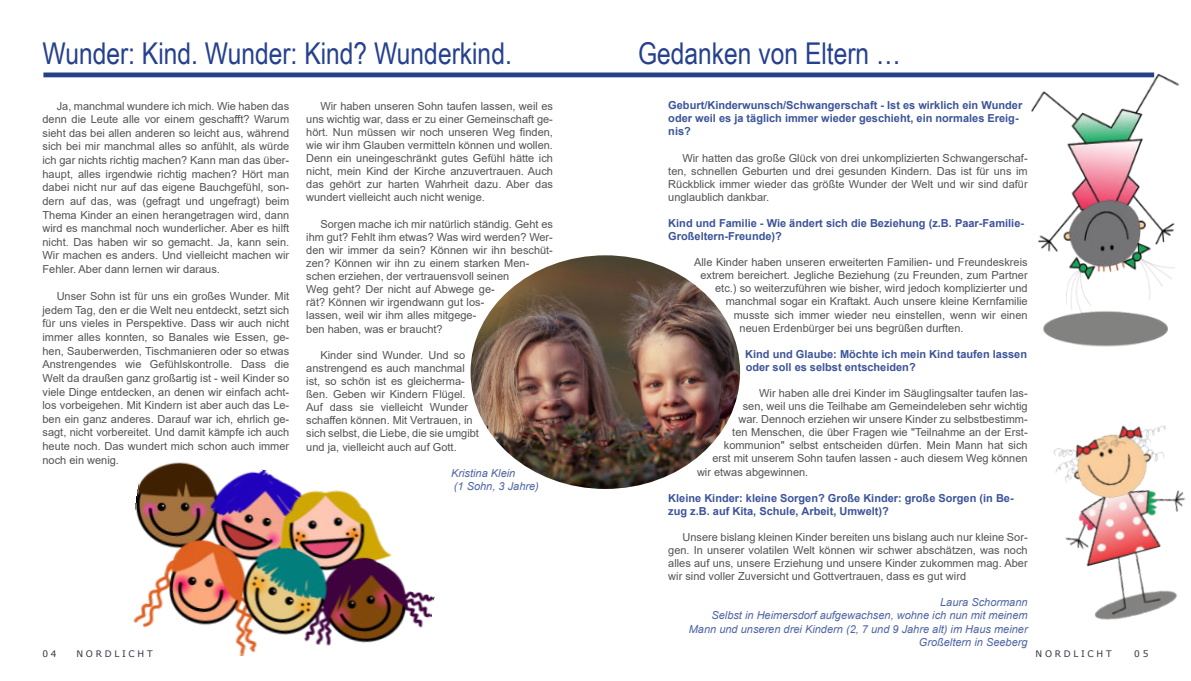
<style>
.page{position:relative;width:1191px;height:681px;background:#fff}
.page>*{position:absolute;margin:0;border:0;box-sizing:border-box;transform-origin:0 0}
.t1{font:30px "Arial Narrow";color:#25408e}
.t2{font:11px "Arial";color:#535254}
.t3{font:700 11px "Arial";color:rgb(37 64 142/.9)}
.t4{font:italic 11px "Arial";color:rgb(59 83 153/.9)}
.t5{font:9px "Verdana";letter-spacing:.3em;color:#303541}
</style>
<div class="page">
<div style="left:46px;top:72px;width:1105px;height:5px;background:#254086"></div>
<img style="left:470px;top:255px;width:270px;height:233px;border-radius:50%">
<img style="left:1053px;top:425px;width:133px;height:195px">
<img style="left:1031px;top:75px;width:149px;height:272px">
<img style="left:133px;top:462px;width:302px;height:194px">
<p class="t1" style="left:43px;top:42px;width:471px">Wunder: Kind. Wunder: Kind? Wunderkind.</p>
<p class="t2" style="left:57px;top:101px;width:234px">Ja, manchmal wundere ich mich. Wie haben das</p>
<p class="t2" style="left:43px;top:115px;width:248px">denn die Leute alle vor einem geschafft? Warum</p>
<p class="t2" style="left:43px;top:129px;width:248px">sieht das bei allen anderen so leicht aus, während</p>
<p class="t2" style="left:43px;top:142px;width:248px">sich bei mir manchmal alles so anfühlt, als würde</p>
<p class="t2" style="left:43px;top:156px;width:248px">ich gar nichts richtig machen? Kann man das über-</p>
<p class="t2" style="left:43px;top:169px;width:248px">haupt, alles irgendwie richtig machen? Hört man</p>
<p class="t2" style="left:43px;top:183px;width:248px">dabei nicht nur auf das eigene Bauchgefühl, son-</p>
<p class="t2" style="left:43px;top:197px;width:248px">dern auf das, was (gefragt und ungefragt) beim</p>
<p class="t2" style="left:43px;top:210px;width:248px">Thema Kinder an einen herangetragen wird, dann</p>
<p class="t2" style="left:43px;top:224px;width:248px">wird es manchmal noch wunderlicher. Aber es hilft</p>
<p class="t2" style="left:43px;top:238px;width:248px">nicht. Das haben wir so gemacht. Ja, kann sein.</p>
<p class="t2" style="left:43px;top:251px;width:248px">Wir machen es anders. Und vielleicht machen wir</p>
<p class="t2" style="left:43px;top:265px;width:179px">Fehler. Aber dann lernen wir daraus.</p>
<p class="t2" style="left:57px;top:292px;width:234px">Unser Sohn ist für uns ein großes Wunder. Mit</p>
<p class="t2" style="left:43px;top:306px;width:248px">jedem Tag, den er die Welt neu entdeckt, setzt sich</p>
<p class="t2" style="left:43px;top:319px;width:248px">für uns vieles in Perspektive. Dass wir auch nicht</p>
<p class="t2" style="left:43px;top:333px;width:248px">immer alles konnten, so Banales wie Essen, ge-</p>
<p class="t2" style="left:43px;top:346px;width:248px">hen, Sauberwerden, Tischmanieren oder so etwas</p>
<p class="t2" style="left:43px;top:360px;width:248px">Anstrengendes wie Gefühlskontrolle. Dass die</p>
<p class="t2" style="left:43px;top:374px;width:248px">Welt da draußen ganz großartig ist - weil Kinder so</p>
<p class="t2" style="left:43px;top:387px;width:248px">viele Dinge entdecken, an denen wir einfach acht-</p>
<p class="t2" style="left:43px;top:401px;width:248px">los vorbeigehen. Mit Kindern ist aber auch das Le-</p>
<p class="t2" style="left:43px;top:414px;width:248px">ben ein ganz anderes. Darauf war ich, ehrlich ge-</p>
<p class="t2" style="left:43px;top:428px;width:248px">sagt, nicht vorbereitet. Und damit kämpfe ich auch</p>
<p class="t2" style="left:43px;top:442px;width:248px">heute noch. Das wundert mich schon auch immer</p>
<p class="t2" style="left:43px;top:455px;width:78px">noch ein wenig.</p>
<p class="t2" style="left:320px;top:101px;width:234px">Wir haben unseren Sohn taufen lassen, weil es</p>
<p class="t2" style="left:306px;top:115px;width:248px">uns wichtig war, dass er zu einer Gemeinschaft ge-</p>
<p class="t2" style="left:306px;top:128px;width:248px">hört. Nun müssen wir noch unseren Weg finden,</p>
<p class="t2" style="left:306px;top:141px;width:248px">wie wir ihm Glauben vermitteln können und wollen.</p>
<p class="t2" style="left:306px;top:154px;width:248px">Denn ein uneingeschränkt gutes Gefühl hätte ich</p>
<p class="t2" style="left:306px;top:167px;width:248px">nicht, mein Kind der Kirche anzuvertrauen. Auch</p>
<p class="t2" style="left:306px;top:180px;width:248px">das gehört zur harten Wahrheit dazu. Aber das</p>
<p class="t2" style="left:306px;top:193px;width:180px">wundert vielleicht auch nicht wenige.</p>
<p class="t2" style="left:320px;top:219px;width:234px">Sorgen mache ich mir natürlich ständig. Geht es</p>
<p class="t2" style="left:306px;top:232px;width:248px">ihm gut? Fehlt ihm etwas? Was wird werden? Wer-</p>
<p class="t2" style="left:306px;top:246px;width:248px">den wir immer da sein? Können wir ihn beschüt-</p>
<p class="t2" style="left:306px;top:259px;width:225px">zen? Können wir ihn zu einem starken Men-</p>
<p class="t2" style="left:306px;top:272px;width:204px">schen erziehen, der vertrauensvoll seinen</p>
<p class="t2" style="left:306px;top:285px;width:190px">Weg geht? Der nicht auf Abwege ge-</p>
<p class="t2" style="left:306px;top:298px;width:180px">rät? Können wir irgendwann gut los-</p>
<p class="t2" style="left:306px;top:311px;width:172px">lassen, weil wir ihm alles mitgege-</p>
<p class="t2" style="left:306px;top:324px;width:138px">ben haben, was er braucht?</p>
<p class="t2" style="left:320px;top:350px;width:146px">Kinder sind Wunder. Und so</p>
<p class="t2" style="left:306px;top:363px;width:160px">anstrengend es auch manchmal</p>
<p class="t2" style="left:306px;top:377px;width:160px">ist, so schön ist es gleicherma-</p>
<p class="t2" style="left:306px;top:390px;width:161px">ßen. Geben wir Kindern Flügel.</p>
<p class="t2" style="left:306px;top:403px;width:163px">Auf dass sie vielleicht Wunder</p>
<p class="t2" style="left:306px;top:416px;width:168px">schaffen können. Mit Vertrauen, in</p>
<p class="t2" style="left:306px;top:429px;width:174px">sich selbst, die Liebe, die sie umgibt</p>
<p class="t2" style="left:306px;top:442px;width:152px">und ja, vielleicht auch auf Gott.</p>
<p class="t4" style="left:451px;top:468px;width:66px">Kristina Klein</p>
<p class="t4" style="left:454px;top:481px;width:86px">(1 Sohn, 3 Jahre)</p>
<p class="t5" style="left:43px;top:650px;width:16px">0 4</p>
<p class="t5" style="left:77px;top:650px;width:77px">NORDLICHT</p>
<p class="t1" style="left:638px;top:42px;width:264px">Gedanken von Eltern …</p>
<p class="t3" style="left:668px;top:101px;width:355px">Geburt/Kinderwunsch/Schwangerschaft - Ist es wirklich ein Wunder</p>
<p class="t3" style="left:668px;top:114px;width:352px">oder weil es ja täglich immer wieder geschieht, ein normales Ereig-</p>
<p class="t3" style="left:668px;top:127px;width:24px">nis?</p>
<p class="t2" style="left:682px;top:153px;width:347px">Wir hatten das große Glück von drei unkomplizierten Schwangerschaf-</p>
<p class="t2" style="left:668px;top:166px;width:361px">ten, schnellen Geburten und drei gesunden Kindern. Das ist für uns im</p>
<p class="t2" style="left:668px;top:180px;width:361px">Rückblick immer wieder das größte Wunder der Welt und wir sind dafür</p>
<p class="t2" style="left:668px;top:193px;width:102px">unglaublich dankbar.</p>
<p class="t3" style="left:668px;top:219px;width:357px">Kind und Familie - Wie ändert sich die Beziehung (z.B. Paar-Familie-</p>
<p class="t3" style="left:668px;top:232px;width:115px">Großeltern-Freunde)?</p>
<p class="t2" style="left:694px;top:258px;width:335px">Alle Kinder haben unseren erweiterten Familien- und Freundeskreis</p>
<p class="t2" style="left:700px;top:271px;width:329px">extrem bereichert. Jegliche Beziehung (zu Freunden, zum Partner</p>
<p class="t2" style="left:715px;top:284px;width:314px">etc.) so weiterzuführen wie bisher, wird jedoch komplizierter und</p>
<p class="t2" style="left:725px;top:297px;width:303px">manchmal sogar ein Kraftakt. Auch unsere kleine Kernfamilie</p>
<p class="t2" style="left:734px;top:310px;width:295px">musste sich immer wieder neu einstellen, wenn wir einen</p>
<p class="t2" style="left:739px;top:323px;width:225px">neuen Erdenbürger bei uns begrüßen durften.</p>
<p class="t3" style="left:745px;top:349px;width:283px">Kind und Glaube: Möchte ich mein Kind taufen lassen</p>
<p class="t3" style="left:745px;top:363px;width:171px">oder soll es selbst entscheiden?</p>
<p class="t2" style="left:759px;top:389px;width:270px">Wir haben alle drei Kinder im Säuglingsalter taufen las-</p>
<p class="t2" style="left:742px;top:402px;width:286px">sen, weil uns die Teilhabe am Gemeindeleben sehr wichtig</p>
<p class="t2" style="left:738px;top:415px;width:291px">war. Dennoch erziehen wir unsere Kinder zu selbstbestimm-</p>
<p class="t2" style="left:732px;top:428px;width:297px">ten Menschen, die über Fragen wie "Teilnahme an der Erst-</p>
<p class="t2" style="left:724px;top:441px;width:305px">kommunion" selbst entscheiden dürfen. Mein Mann hat sich</p>
<p class="t2" style="left:712px;top:454px;width:317px">erst mit unserem Sohn taufen lassen - auch diesem Weg können</p>
<p class="t2" style="left:697px;top:467px;width:113px">wir etwas abgewinnen.</p>
<p class="t3" style="left:668px;top:493px;width:347px">Kleine Kinder: kleine Sorgen? Große Kinder: große Sorgen (in Be-</p>
<p class="t3" style="left:668px;top:506px;width:222px">zug z.B. auf Kita, Schule, Arbeit, Umwelt)?</p>
<p class="t2" style="left:682px;top:532px;width:347px">Unsere bislang kleinen Kinder bereiten uns bislang auch nur kleine Sor-</p>
<p class="t2" style="left:668px;top:546px;width:361px">gen. In unserer volatilen Welt können wir schwer abschätzen, was noch</p>
<p class="t2" style="left:668px;top:559px;width:361px">alles auf uns, unsere Erziehung und unsere Kinder zukommen mag. Aber</p>
<p class="t2" style="left:668px;top:572px;width:299px">wir sind voller Zuversicht und Gottvertrauen, dass es gut wird</p>
<p class="t4" style="left:940px;top:598px;width:89px">Laura Schormann</p>
<p class="t4" style="left:711px;top:611px;width:318px">Selbst in Heimersdorf aufgewachsen, wohne ich nun mit meinem</p>
<p class="t4" style="left:689px;top:624px;width:340px">Mann und unseren drei Kindern (2, 7 und 9 Jahre alt) im Haus meiner</p>
<p class="t4" style="left:918px;top:637px;width:110px">Großeltern in Seeberg</p>
<p class="t5" style="left:1035px;top:650px;width:77px">NORDLICHT</p>
<p class="t5" style="left:1134px;top:650px;width:16px">0 5</p>
</div>
